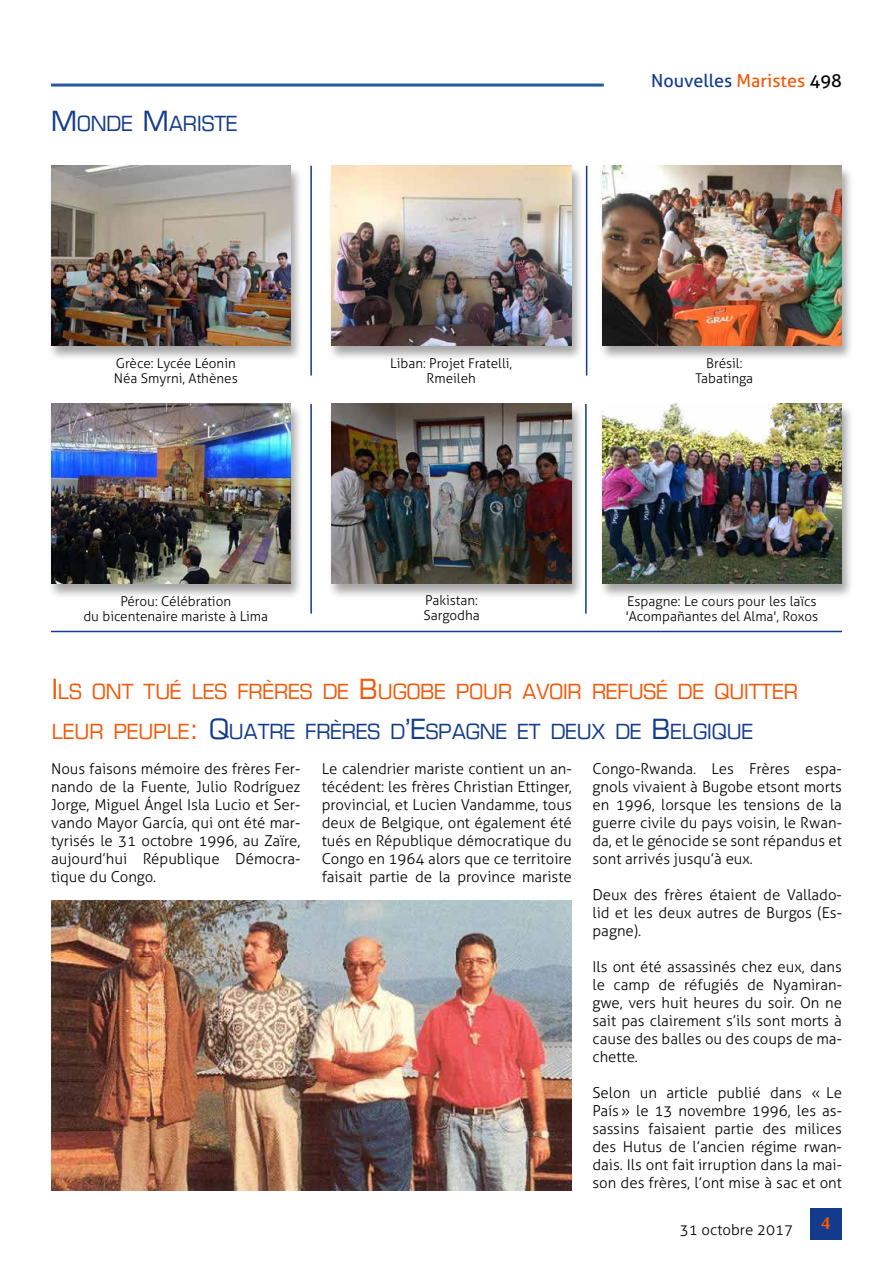
<style>
.page{position:relative;width:893px;height:1263px;background:#fff}
.page>*{position:absolute;margin:0;border:0;box-sizing:border-box;transform-origin:0 0}
.t1{font:20.25px/39.8px "Eurostile";color:#f45706}
.t2{font:20.25px "Eurostile";color:#123b8b}
.t3{font:18px "Aller";color:#123b8b}
.t4{font:700 18px "Novarese IT Cby BT";color:#f45706}
.t5{font:300 15px/18px "Aller";color:#000;text-align:justify}
.t6{font:300 13.5px/15px "Aller";color:#000}
.s1{font-size:27px}
.s2{color:#f45706}
.s3{color:#000}
.s4{font-size:27px;color:#123b8b}
.s5{color:#123b8b}
</style>
<div class="page">
<hr style="left:51px;top:84px;width:553px;height:3px;background:#275b9b">
<div style="left:810px;top:1208px;width:32px;height:31px;background:#123b8b"></div>
<div style="left:598px;top:165px;width:257px;height:196px;background:#000;opacity:.35"></div>
<img style="left:602px;top:166px;width:240px;height:180px">
<div style="left:327px;top:165px;width:257px;height:196px;background:#000;opacity:.35"></div>
<img style="left:331px;top:166px;width:240px;height:180px">
<div style="left:47px;top:165px;width:257px;height:196px;background:#000;opacity:.35"></div>
<img style="left:51px;top:166px;width:240px;height:180px">
<div style="left:598px;top:403px;width:257px;height:196px;background:#000;opacity:.35"></div>
<img style="left:602px;top:404px;width:240px;height:180px">
<div style="left:327px;top:403px;width:257px;height:196px;background:#000;opacity:.35"></div>
<img style="left:331px;top:404px;width:240px;height:180px">
<div style="left:47px;top:403px;width:257px;height:196px;background:#000;opacity:.35"></div>
<img style="left:51px;top:404px;width:240px;height:180px">
<hr style="left:310px;top:166px;width:2px;height:209px;background:#123b8b">
<hr style="left:586px;top:166px;width:1px;height:209px;background:#123b8b">
<hr style="left:310px;top:404px;width:2px;height:210px;background:#123b8b">
<hr style="left:585px;top:404px;width:2px;height:210px;background:#123b8b">
<hr style="left:51px;top:631px;width:791px;height:1px;background:#123b8b">
<img style="left:52px;top:900px;width:520px;height:291px">
<h1 class="t2" style="left:51px;top:111px;width:188px"><span class="s1">M</span>ONDE <span class="s1">M</span>ARISTE</h1>
<p class="t3" style="left:651px;top:69px;width:192px">Nouvelles <span class="s2">Maristes</span> <span class="s3">498</span></p>
<p class="t6" style="left:114px;top:355px;width:126px">Grèce: Lycée Léonin<br>Néa Smyrni, Athènes</p>
<p class="t6" style="left:390px;top:355px;width:123px;text-align:center">Liban: Projet Fratelli,<br>Rmeileh</p>
<p class="t6" style="left:695px;top:355px;width:59px;text-align:center">Brésil:<br>Tabatinga</p>
<p class="t6" style="left:83px;top:593px;width:186px;text-align:center">Pérou: Célébration<br>du bicentenaire mariste à Lima</p>
<p class="t6" style="left:423px;top:593px;width:58px">Pakistan:<br>Sargodha</p>
<p class="t6" style="left:626px;top:593px;width:194px">Espagne: Le cours pour les laïcs 'Acompañantes del Alma', Roxos</p>
<h1 class="t1" style="left:52px;top:672px;width:748px"><span class="s1">I</span>LS ONT TUÉ LES FRÈRES DE <span class="s1">B</span>UGOBE POUR AVOIR REFUSÉ DE QUITTER<br>LEUR PEUPLE<span class="s1">:</span> <span class="s4">Q</span><span class="s5">UATRE FRÈRES D</span><span class="s4">’E</span><span class="s5">SPAGNE ET DEUX DE</span> <span class="s4">B</span><span class="s5">ELGIQUE</span></h1>
<p class="t5" style="left:51px;top:760px;width:251px">Nous faisons mémoire des frères Fer&shy;nando de la Fuente, Julio Rodríguez Jorge, Miguel Ángel Isla Lucio et Ser&shy;vando Mayor García, qui ont été mar&shy;tyrisés le 31 octobre 1996, au Zaïre, aujourd’hui République Démocra&shy;tique du Congo.</p>
<p class="t5" style="left:322px;top:760px;width:252px">Le calendrier mariste contient un an&shy;técédent: les frères Christian Ettinger, provincial, et Lucien Vandamme, tous deux de Belgique, ont également été tués en République démocratique du Congo en 1964 alors que ce territoire faisait partie de la province mariste</p>
<p class="t5" style="left:592px;top:760px;width:251px">Congo-Rwanda. Les Frères espa&shy;gnols vivaient à Bugobe etsont morts en 1996, lorsque les tensions de la guerre civile du pays voisin, le Rwan&shy;da, et le génocide se sont répandus et sont arrivés jusqu’à eux.</p>
<p class="t5" style="left:592px;top:886px;width:251px">Deux des frères étaient de Vallado&shy;lid et les deux autres de Burgos (Es&shy;pagne).</p>
<p class="t5" style="left:592px;top:958px;width:251px">Ils ont été assassinés chez eux, dans le camp de réfugiés de Nyamiran&shy;gwe, vers huit heures du soir. On ne sait pas clairement s’ils sont morts à cause des balles ou des coups de ma&shy;chette.</p>
<p class="t5" style="left:592px;top:1084px;width:251px">Selon un article publié dans « Le País » le 13 novembre 1996, les as&shy;sassins faisaient partie des milices des Hutus de l’ancien régime rwan&shy;dais. Ils ont fait irruption dans la mai&shy;son des frères, l’ont mise à sac et ont</p>
<p class="t5" style="left:680px;top:1220px;width:115px">31 octobre 2017</p>
<p class="t4" style="left:821px;top:1212px;width:12px">4</p>
</div>
